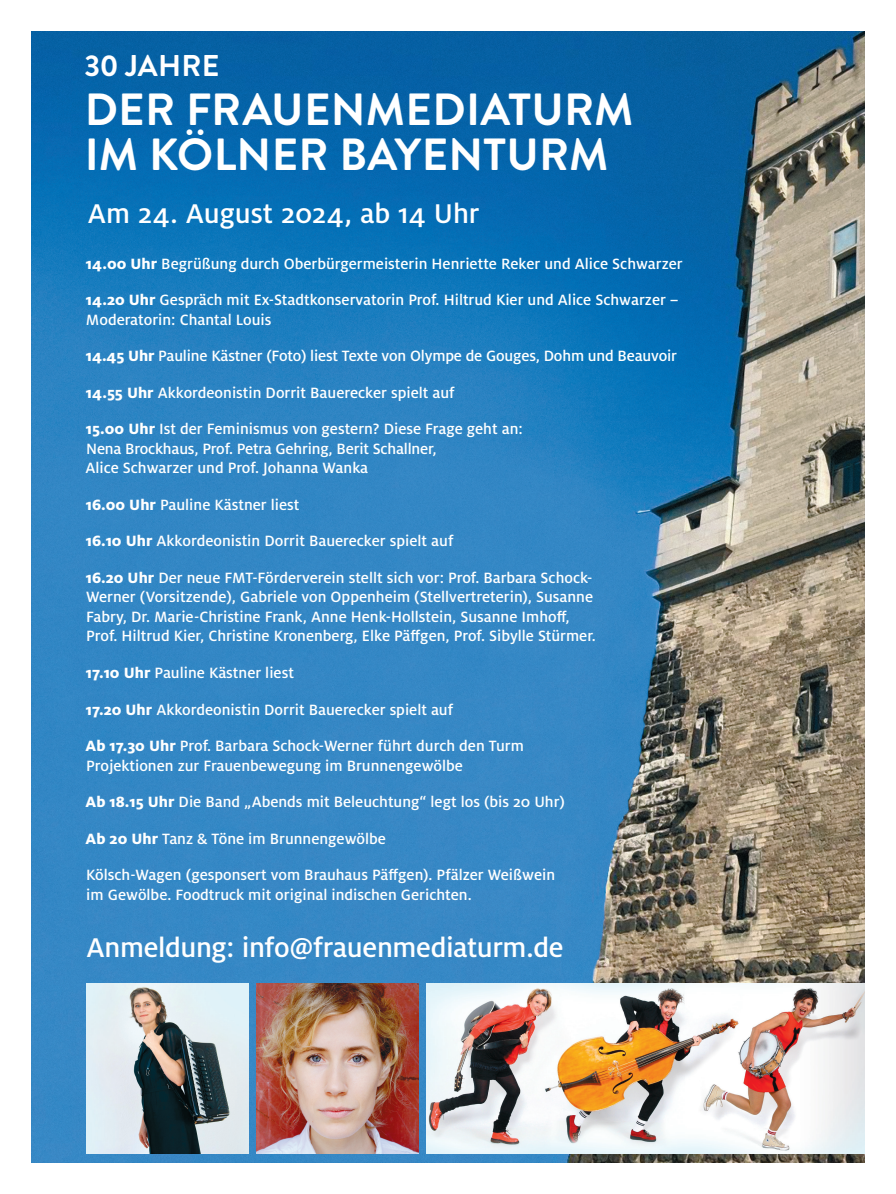
<style>
.page{position:relative;width:896px;height:1194px;background:#fff}
.page>*{position:absolute;margin:0;border:0;box-sizing:border-box;transform-origin:0 0}
._01_Titel_Milo_Bold{font:700 45px/45px "Brandon Grotesque";letter-spacing:.005em;color:#fff}
._01_Titel_Brandon_Bold{font:500 30px "Milo Pro";letter-spacing:-.01em;color:#fff}
._01_Titel_Milo_Bold-2{font:700 30px "Brandon Grotesque";letter-spacing:.01em;color:#fff}
._01_Titel_Brandon_Bold-2{font:500 28.95px/35.1px "Milo Pro";color:#fff}
._03_Copy_Interview_Frage{font:500 16.5px/19.5px "Milo Pro";color:#fff}
.s1{font-weight:800}
</style>
<div class="page">
<img style="left:31px;top:31px;width:833px;height:1131px">
<img style="left:86px;top:983px;width:162px;height:170px">
<img style="left:256px;top:983px;width:162px;height:170px">
<img style="left:426px;top:983px;width:438px;height:170px">
<p class="_01_Titel_Milo_Bold-2" style="left:84px;top:45px;width:136px">30 JAHRE</p>
<p class="_01_Titel_Milo_Bold" style="left:85px;top:88px;width:550px">DER FRAUENMEDIATURM<br>IM KÖLNER BAYENTURM</p>
<p class="_01_Titel_Brandon_Bold" style="left:88px;top:197px;width:393px">Am 24. August 2024, ab 14 Uhr</p>
<p class="_01_Titel_Brandon_Bold-2" style="left:86px;top:121px;width:259px">am 24. August 2024 im Kölner Bayenturm</p>
<p class="_03_Copy_Interview_Frage" style="left:86px;top:254px;width:598px"><span class="s1">14.00 Uhr</span> Begrüßung durch Oberbürgermeisterin Henriette Reker und Alice Schwarzer</p>
<p class="_03_Copy_Interview_Frage" style="left:86px;top:290px;width:594px"><span class="s1">14.20 Uhr</span> Gespräch mit Ex-Stadtkonservatorin Prof. Hiltrud Kier und Alice Schwarzer –<br>Moderatorin: Chantal Louis</p>
<p class="_03_Copy_Interview_Frage" style="left:86px;top:346px;width:592px"><span class="s1">14.45 Uhr</span> Pauline Kästner (Foto) liest Texte von Olympe de Gouges, Dohm und Beauvoir</p>
<p class="_03_Copy_Interview_Frage" style="left:86px;top:383px;width:370px"><span class="s1">14.55 Uhr</span> Akkordeonistin Dorrit Bauerecker spielt auf</p>
<p class="_03_Copy_Interview_Frage" style="left:85px;top:419px;width:439px"><span class="s1">15.00 Uhr</span> Ist der Feminismus von gestern? Diese Frage geht an:<br>Nena Brockhaus, Prof. Petra Gehring, Berit Schallner,<br>Alice Schwarzer und Prof. Johanna Wanka</p>
<p class="_03_Copy_Interview_Frage" style="left:86px;top:495px;width:215px"><span class="s1">16.00 Uhr</span> Pauline Kästner liest</p>
<p class="_03_Copy_Interview_Frage" style="left:86px;top:531px;width:369px"><span class="s1">16.10 Uhr</span> Akkordeonistin Dorrit Bauerecker spielt auf</p>
<p class="_03_Copy_Interview_Frage" style="left:86px;top:568px;width:511px"><span class="s1">16.20 Uhr</span> Der neue FMT-Förderverein stellt sich vor: Prof. Barbara Schock-Werner (Vorsitzende), Gabriele von Oppenheim (Stellvertreterin), Susanne Fabry, Dr. Marie-Christine Frank, Anne Henk-Hollstein, Susanne Imhoff, Prof. Hiltrud Kier, Christine Kronenberg, Elke Päffgen, Prof. Sibylle Stürmer.</p>
<p class="_03_Copy_Interview_Frage" style="left:86px;top:663px;width:209px"><span class="s1">17.10 Uhr</span> Pauline Kästner liest</p>
<p class="_03_Copy_Interview_Frage" style="left:86px;top:699px;width:368px"><span class="s1">17.20 Uhr</span> Akkordeonistin Dorrit Bauerecker spielt auf</p>
<p class="_03_Copy_Interview_Frage" style="left:86px;top:736px;width:440px"><span class="s1">Ab 17.30 Uhr</span> Prof. Barbara Schock-Werner führt durch den Turm<br>Projektionen zur Frauenbewegung im Brunnengewölbe</p>
<p class="_03_Copy_Interview_Frage" style="left:86px;top:792px;width:481px"><span class="s1">Ab 18.15 Uhr</span> Die Band „Abends mit Beleuchtung“ legt los (bis 20 Uhr)</p>
<p class="_03_Copy_Interview_Frage" style="left:86px;top:828px;width:302px"><span class="s1">Ab 20 Uhr</span> Tanz &amp; Töne im Brunnengewölbe</p>
<p class="_03_Copy_Interview_Frage" style="left:86px;top:865px;width:470px">Kölsch-Wagen (gesponsert vom Brauhaus Päffgen). Pfälzer Weißwein im Gewölbe. Foodtruck mit original indischen Gerichten.</p>
<p class="_01_Titel_Brandon_Bold" style="left:86px;top:930px;width:478px">Anmeldung: info@frauenmediaturm.de</p>
</div>
